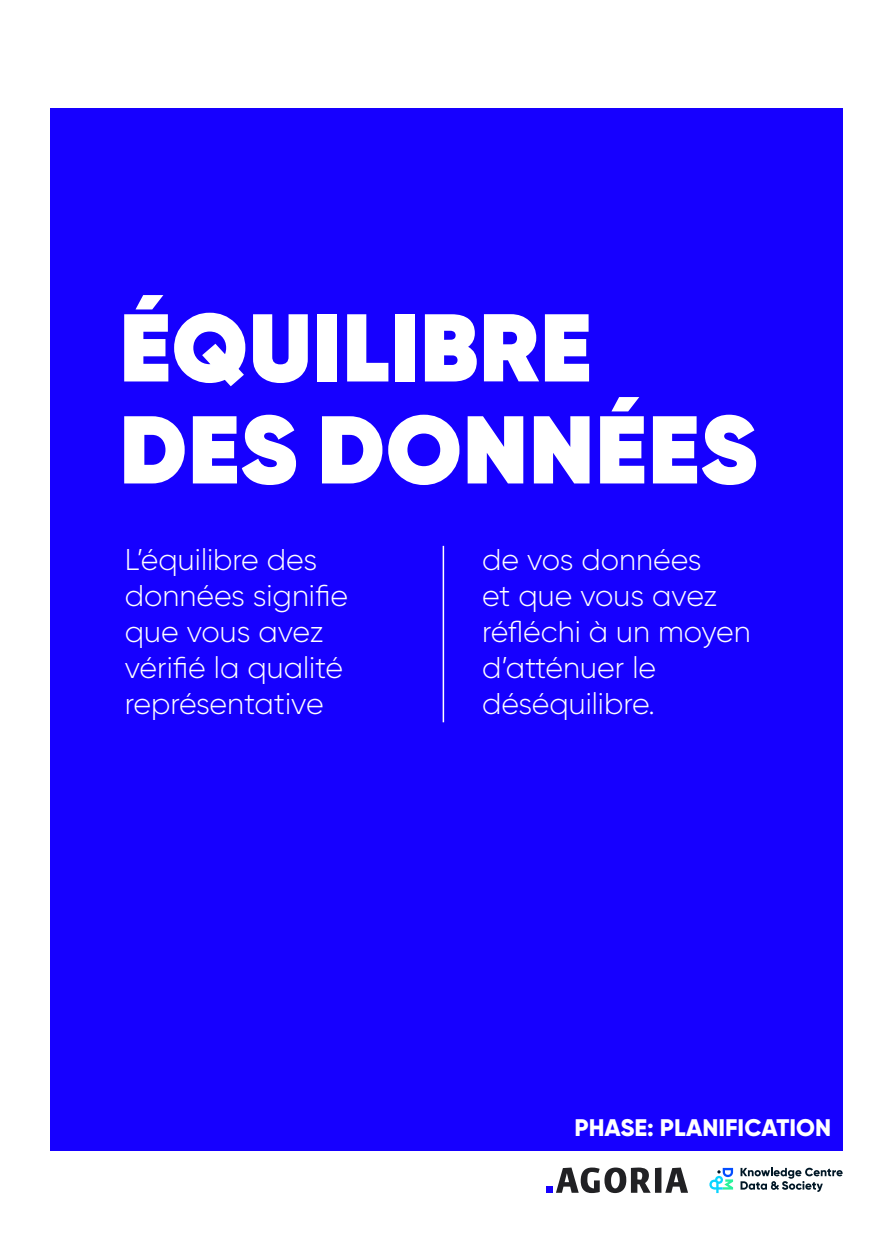
<style>
.page{position:relative;width:893px;height:1259px;background:#fff}
.page>*{position:absolute;margin:0;border:0;box-sizing:border-box;transform-origin:0 0}
.t1{font:800 96px/102px "Gilroy";letter-spacing:.01em;color:#fff}
.t2{font:300 30px/36px "Gilroy";color:#fff}
.t3{font:800 24px "Gilroy";color:#fff}
</style>
<div class="page">
<div style="left:50px;top:108px;width:793px;height:1043px;background:#1600ff"></div>
<hr style="left:443px;top:546px;width:1px;height:176px;background:#fff">
<div style="left:655px;top:1167px;width:6px;height:25px;background:#212124"></div>
<svg style="left:665px;top:1167px;width:23px;height:25px"></svg>
<svg style="left:547px;top:1167px;width:104px;height:26px"></svg>
<svg style="left:709px;top:1168px;width:24px;height:25px"></svg>
<svg style="left:740px;top:1167px;width:103px;height:25px"></svg>
<h1 class="t1" style="left:119px;top:296px;width:639px">ÉQUILIBRE<br>DES DONNÉES</h1>
<p class="t2" style="left:125px;top:541px;width:225px">L’équilibre des données signifie que vous avez vérifié la qualité représentative</p>
<p class="t2" style="left:482px;top:541px;width:270px">de vos données<br>et que vous avez réfléchi à un moyen d’atténuer le déséquilibre.</p>
<p class="t3" style="left:574px;top:1112px;width:258px">PHASE: PLANIFICATION</p>
</div>
